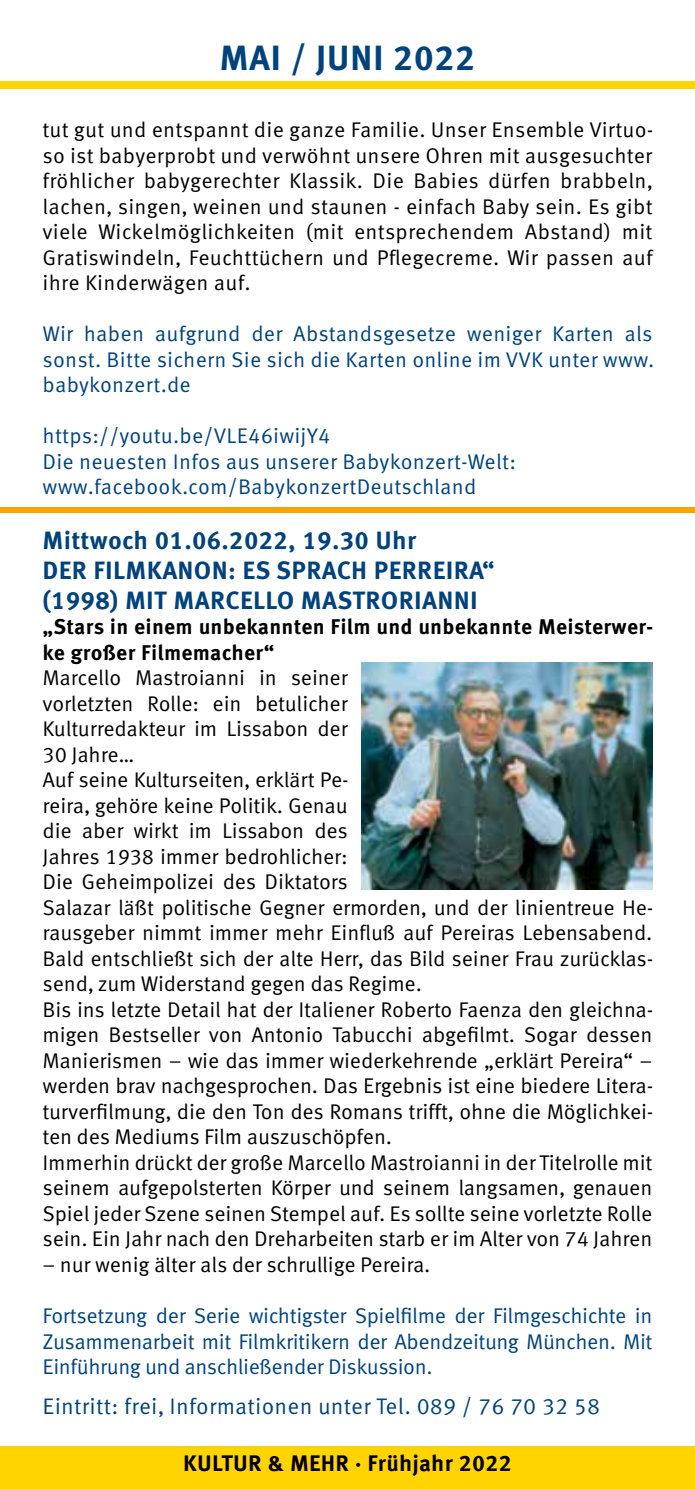
<style>
.page{position:relative;width:695px;height:1489px;background:#fff}
.page>*{position:absolute;margin:0;border:0;box-sizing:border-box;transform-origin:0 0}
.t1{font:700 35px "Meta Corr";letter-spacing:.01em;color:#00427b}
.t2{font:700 25px/30px "Meta Corr";letter-spacing:.01em;color:#00427b}
.t3{font:22.5px "Meta Corr";letter-spacing:.01em;color:#00427b}
.t4{font:700 22.5px "Meta Corr";letter-spacing:.01em;color:#000}
.t5{font:21.25px/25.5px "Meta Corr";letter-spacing:-.01em;color:#000;text-align:justify}
.t6{font:21.25px/25.5px "Meta Corr";letter-spacing:.005em;color:#00427b;text-align:justify}
.t7{font:700 21.25px/25.5px "Meta Corr";letter-spacing:.01em;color:#000}
</style>
<div class="page">
<div style="left:0;top:81px;width:694px;height:8px;background:#ffd400"></div>
<div style="left:0;top:1446px;width:694px;height:42px;background:#ffd400"></div>
<div style="left:0;top:507px;width:694px;height:6px;background:#f7a500"></div>
<img style="left:362px;top:662px;width:290px;height:227px">
<h1 class="t1" style="left:219px;top:37px;width:257px">MAI / JUNI 2022</h1>
<p class="t5" style="left:43px;top:117px;width:612px">tut gut und entspannt die ganze Familie. Unser Ensemble Virtuo&shy;so ist babyerprobt und verwöhnt unsere Ohren mit ausgesuchter fröhlicher babygerechter Klassik. Die Babies dürfen brabbeln, lachen, singen, weinen und staunen - einfach Baby sein. Es gibt viele Wickelmöglichkeiten (mit entsprechendem Abstand) mit Gratiswindeln, Feuchttüchern und Pflegecreme. Wir passen auf ihre Kinderwägen auf.</p>
<p class="t6" style="left:43px;top:321px;width:613px">Wir haben aufgrund der Abstandsgesetze weniger Karten als sonst. Bitte sichern Sie sich die Karten online im VVK unter www. babykonzert.de</p>
<p class="t6" style="left:43px;top:423px;width:475px;text-align:left">https://youtu.be/VLE46iwijY4<br>Die neuesten Infos aus unserer Babykonzert-Welt: www.facebook.com/BabykonzertDeutschland</p>
<p class="t2" style="left:43px;top:525px;width:453px">Mittwoch 01.06.2022, 19.30 Uhr<br>DER FILMKANON: ES SPRACH PERREIRA“ (1998) MIT MARCELLO MASTRORIANNI</p>
<p class="t7" style="left:43px;top:614px;width:612px">„Stars in einem unbekannten Film und unbekannte Meisterwer&shy;ke großer Filmemacher“</p>
<p class="t5" style="left:43px;top:665px;width:612px;text-align:left">Marcello Mastroianni in seiner<br>vorletzten Rolle: ein betulicher<br>Kulturredakteur im Lissabon der<br>30 Jahre…<br>Auf seine Kulturseiten, erklärt Pe-<br>reira, gehöre keine Politik. Genau<br>die aber wirkt im Lissabon des<br>Jahres 1938 immer bedrohlicher:<br>Die Geheimpolizei des Diktators<br>Salazar läßt politische Gegner ermorden, und der linientreue He&shy;rausgeber nimmt immer mehr Einfluß auf Pereiras Lebensabend.<br>Bald entschließt sich der alte Herr, das Bild seiner Frau zurücklas&shy;send, zum Widerstand gegen das Regime.<br>Bis ins letzte Detail hat der Italiener Roberto Faenza den gleichna&shy;migen Bestseller von Antonio Tabucchi abgefilmt. Sogar dessen Manierismen – wie das immer wiederkehrende „erklärt Pereira“ – werden brav nachgesprochen. Das Ergebnis ist eine biedere Litera&shy;turverfilmung, die den Ton des Romans trifft, ohne die Möglichkei&shy;ten des Mediums Film auszuschöpfen.<br>Immerhin drückt der große Marcello Mastroianni in der Titelrolle mit seinem aufgepolsterten Körper und seinem langsamen, genauen Spiel jeder Szene seinen Stempel auf. Es sollte seine vorletzte Rolle sein. Ein Jahr nach den Dreharbeiten starb er im Alter von 74 Jahren</p>
<p class="t5" style="left:43px;top:1251px;width:389px">– nur wenig älter als der schrullige Pereira.</p>
<p class="t6" style="left:43px;top:1302px;width:611px">Fortsetzung der Serie wichtigster Spielfilme der Filmgeschichte in Zusammenarbeit mit Filmkritikern der Abendzeitung München. Mit Einführung und anschließender Diskussion.</p>
<p class="t3" style="left:43px;top:1391px;width:559px">Eintritt: frei, Informationen unter Tel. 089 / 76 70 32 58</p>
<p class="t4" style="left:183px;top:1449px;width:330px">KULTUR &amp; MEHR · Frühjahr 2022</p>
</div>
